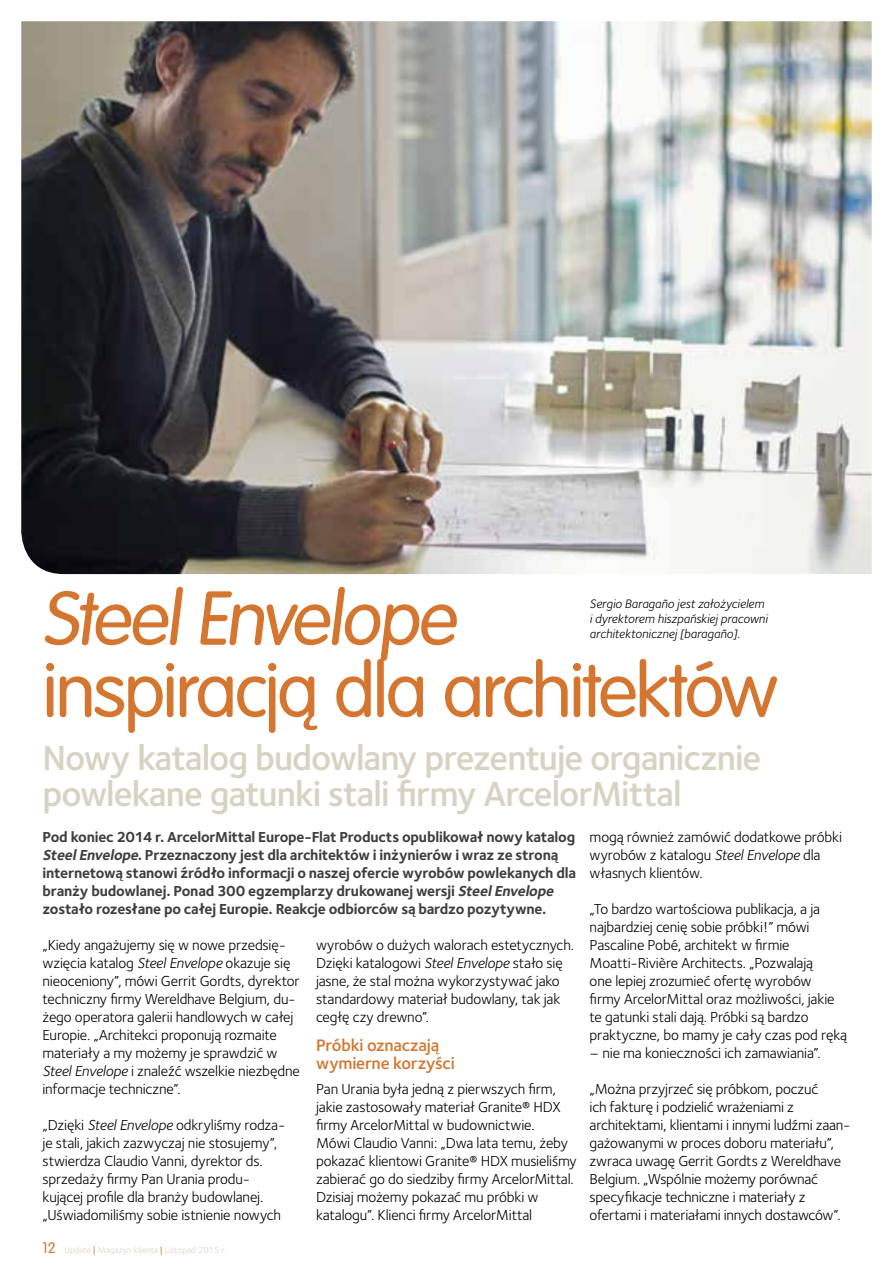
<style>
.page{position:relative;width:893px;height:1263px;background:#fff}
.page>*{position:absolute;margin:0;border:0;box-sizing:border-box;transform-origin:0 0}
.t1{font:300 75px/72px "VAG Rounded";letter-spacing:-.035em;color:#d4762f}
.t2{font:36px/36px "Foundry Sterling Demi CE";letter-spacing:-.03em;color:#d7d2c2}
.t3{font:17.25px/18px "Foundry Sterling Demi CE";letter-spacing:-.015em;color:#d4762f}
.t4{font:15px/18px "Foundry Sterling Book CE";letter-spacing:-.01em;color:#000}
.t5{font:15px/18px "Foundry Sterling Bold CE";letter-spacing:-.015em;color:#3f3e3e}
.t6{font:12.75px/15px "Foundry Sterling Book Italic CE";letter-spacing:-.005em;color:#000}
.t7{font:9px "Foundry Sterling Book CE";color:#d7d2c2}
.s1{font-style:italic}
.s2{font-family:"Foundry Sterling Book Italic CE"}
.s3{font-family:"VAG Rounded";font-weight:300;font-size:15px;color:#d4762f}
.s4{font-size:12px;color:#d4762f}
</style>
<div class="page">
<img style="left:21px;top:21px;width:851px;height:553px">
<h1 class="t1" style="left:42px;top:584px;width:736px">SteelEnvelope<br>inspiracją dla architektów</h1>
<h2 class="t2" style="left:43px;top:741px;width:720px">Nowy katalog budowlany prezentuje organicznie powlekane gatunki stali firmy ArcelorMittal</h2>
<p class="t5" style="left:43px;top:828px;width:535px">Pod koniec 2014 r. ArcelorMittal Europe-Flat Products opublikował nowy katalog <span class="s1">SteelEnvelope</span>. Przeznaczony jest dla architektów i inżynierów i wraz ze stroną internetową stanowi źródło informacji o naszej ofercie wyrobów powlekanych dla branży budowlanej. Ponad 300 egzemplarzy drukowanej wersji <span class="s1">SteelEnvelope </span>zostało rozesłane po całej Europie. Reakcje odbiorców są bardzo pozytywne.</p>
<p class="t4" style="left:43px;top:936px;width:259px">„Kiedy angażujemy się w nowe przedsię&shy;wzięcia katalog <span class="s2">Steel Envelope</span> okazuje się nieoceniony”, mówi Gerrit Gordts, dyrektor techniczny firmy Wereldhave Belgium, du&shy;żego operatora galerii handlowych w całej Europie. „Architekci proponują rozmaite materiały a my możemy je sprawdzić w <span class="s2">Steel Envelope</span> i znaleźć wszelkie niezbędne informacje techniczne”.</p>
<p class="t4" style="left:43px;top:1116px;width:244px">„Dzięki <span class="s2">Steel Envelope</span> odkryliśmy rodza&shy;je stali, jakich zazwyczaj nie stosujemy”, stwierdza Claudio Vanni, dyrektor ds. sprzedaży firmy Pan Urania produ&shy;kującej profile dla branży budowlanej. „Uświadomiliśmy sobie istnienie nowych</p>
<p class="t6" style="left:590px;top:596px;width:179px">Sergio Baragaño jest założycielem i dyrektorem hiszpańskiej pracowni architektonicznej [baragaño].</p>
<p class="t4" style="left:590px;top:828px;width:254px">mogą również zamówić dodatkowe próbki wyrobów z katalogu <span class="s2">Steel Envelope</span> dla własnych klientów.</p>
<p class="t4" style="left:590px;top:900px;width:259px">„To bardzo wartościowa publikacja, a ja najbardziej cenię sobie próbki!” mówi Pascaline Pobé, architekt w firmie Moatti-Rivière Architects. „Pozwalają<br>one lepiej zrozumieć ofertę wyrobów<br>firmy ArcelorMittal oraz możliwości, jakie te gatunki stali dają. Próbki są bardzo praktyczne, bo mamy je cały czas pod ręką</p>
<p class="t4" style="left:590px;top:1044px;width:233px">– nie ma konieczności ich zamawiania”.</p>
<p class="t4" style="left:590px;top:1080px;width:262px">„Można przyjrzeć się próbkom, poczuć<br>ich fakturę i podzielić wrażeniami z architektami, klientami i innymi ludźmi zaan&shy;gażowanymi w proces doboru materiału”, zwraca uwagę Gerrit Gordts z Wereldhave Belgium. „Wspólnie możemy porównać specyfikacje techniczne i materiały z ofertami i materiałami innych dostawców”.</p>
<p class="t4" style="left:316px;top:936px;width:259px">wyrobów o dużych walorach estetycznych.<br>Dzięki katalogowi <span class="s2">Steel Envelope</span> stało się jasne, że stal można wykorzystywać jako standardowy materiał budowlany, tak jak cegłę czy drewno”.</p>
<p class="t3" style="left:316px;top:1036px;width:140px">Próbki oznaczają wymierne korzyści</p>
<p class="t4" style="left:316px;top:1080px;width:262px">Pan Urania była jedną z pierwszych firm, jakie zastosowały materiał Granite® HDX firmy ArcelorMittal w budownictwie.<br>Mówi Claudio Vanni: „Dwa lata temu, żeby pokazać klientowi Granite® HDX musieliśmy zabierać go do siedziby firmy ArcelorMittal.<br>Dzisiaj możemy pokazać mu próbki w katalogu”. Klienci firmy ArcelorMittal</p>
<p class="t7" style="left:43px;top:1245px;width:185px"><span class="s3">12</span> Update <span class="s4">l</span> Magazyn klienta <span class="s4">l</span> Listopad 2015 r.</p>
</div>
